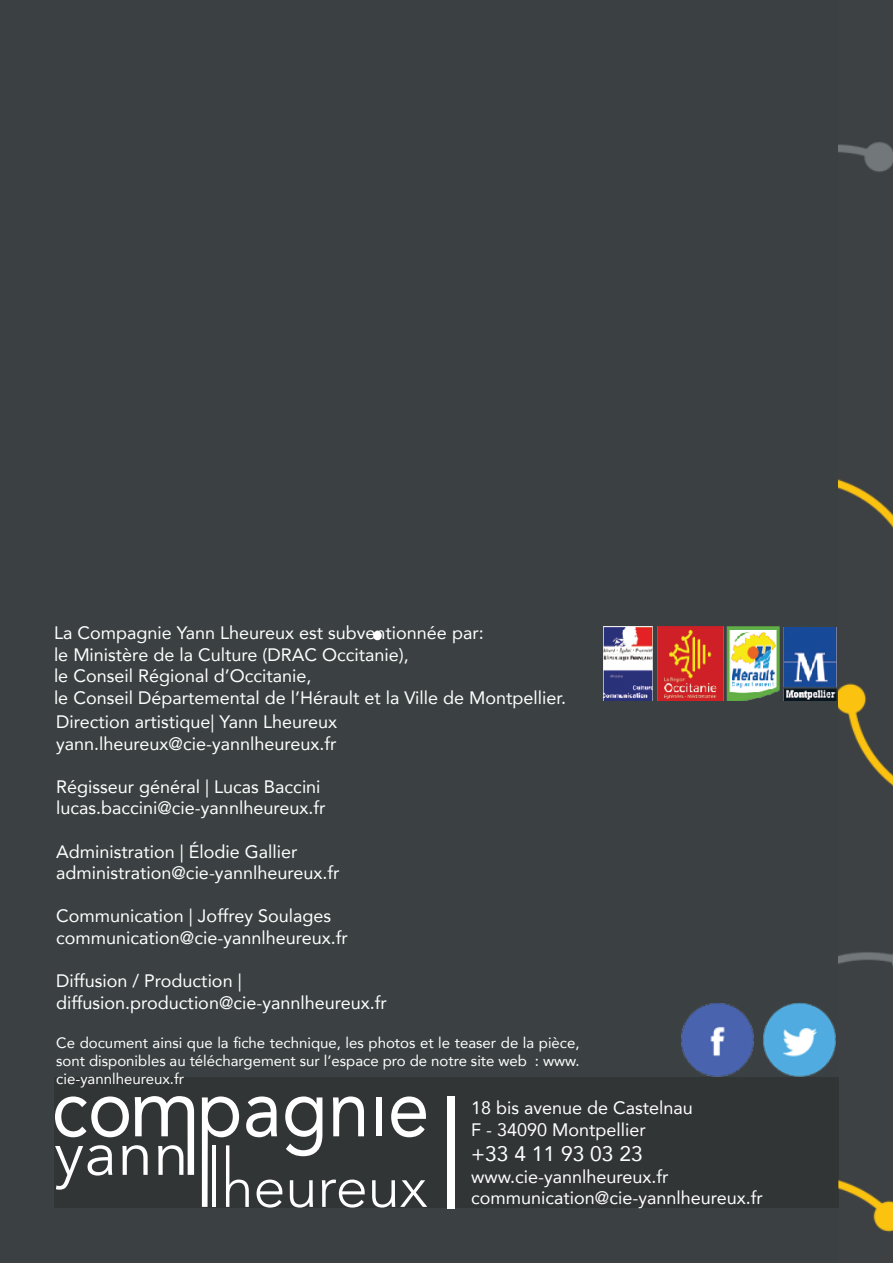
<style>
.page{position:relative;width:893px;height:1263px;background:#3b4142}
.page>*{position:absolute;margin:0;border:0;box-sizing:border-box;transform-origin:0 0}
.t1{font:112.05px "Avenir Next";color:#fff;scale:1.18 1}
.t2{font:21px "Avenir";color:#fff}
.t3{font:18px/21.6px "Avenir";color:#fff}
.t4{font:15px/18px "Avenir";color:#fff;text-align:justify}
</style>
<div class="page">
<div style="left:373px;top:631px;width:9px;height:9px;background:#fff;border-radius:50%"></div>
<img style="left:839px;top:142px;width:54px;height:1090px">
<div style="left:54px;top:1077px;width:785px;height:131px;background:#323536"></div>
<div style="left:376px;top:1097px;width:6px;height:39px;background:#fff"></div>
<svg style="left:391px;top:1096px;width:35px;height:41px"></svg>
<svg style="left:55px;top:1096px;width:139px;height:93px"></svg>
<svg style="left:202px;top:1096px;width:163px;height:111px"></svg>
<svg style="left:372px;top:1180px;width:55px;height:27px"></svg>
<img style="left:681px;top:1003px;width:73px;height:74px">
<img style="left:763px;top:1003px;width:73px;height:74px">
<img style="left:604px;top:626px;width:233px;height:75px">
<p class="t3" style="left:54px;top:621px;width:514px">La Compagnie Yann Lheureux est subventionnée par:<br>le Ministère de la Culture (DRAC Occitanie),<br>le Conseil Régional d’Occitanie,<br>le Conseil Départemental de l’Hérault et la Ville de Montpellier.</p>
<p class="t3" style="left:56px;top:710px;width:282px">Direction artistique| Yann Lheureux yann.lheureux@cie-yannlheureux.fr</p>
<p class="t3" style="left:56px;top:775px;width:271px">Régisseur général | Lucas Baccini lucas.baccini@cie-yannlheureux.fr</p>
<p class="t3" style="left:56px;top:840px;width:285px">Administration | Élodie Gallier administration@cie-yannlheureux.fr</p>
<p class="t3" style="left:56px;top:905px;width:293px">Communication | Joffrey Soulages communication@cie-yannlheureux.fr</p>
<p class="t3" style="left:56px;top:969px;width:332px">Diffusion / Production | diffusion.production@cie-yannlheureux.fr</p>
<p class="t4" style="left:56px;top:1034px;width:525px">Ce document ainsi que la fiche technique, les photos et le teaser de la pièce, sont disponibles au téléchargement sur l’espace pro de notre site web : www. cie-yannlheureux.fr</p>
<h1 class="t1" style="left:436px;top:1047px;width:26px">|</h1>
<p class="t3" style="left:471px;top:1096px;width:223px">18 bis avenue de Castelnau<br>F - 34090 Montpellier</p>
<p class="t2" style="left:471px;top:1137px;width:173px">+33 4 11 93 03 23</p>
<p class="t3" style="left:471px;top:1165px;width:293px">www.cie-yannlheureux.fr communication@cie-yannlheureux.fr</p>
</div>
